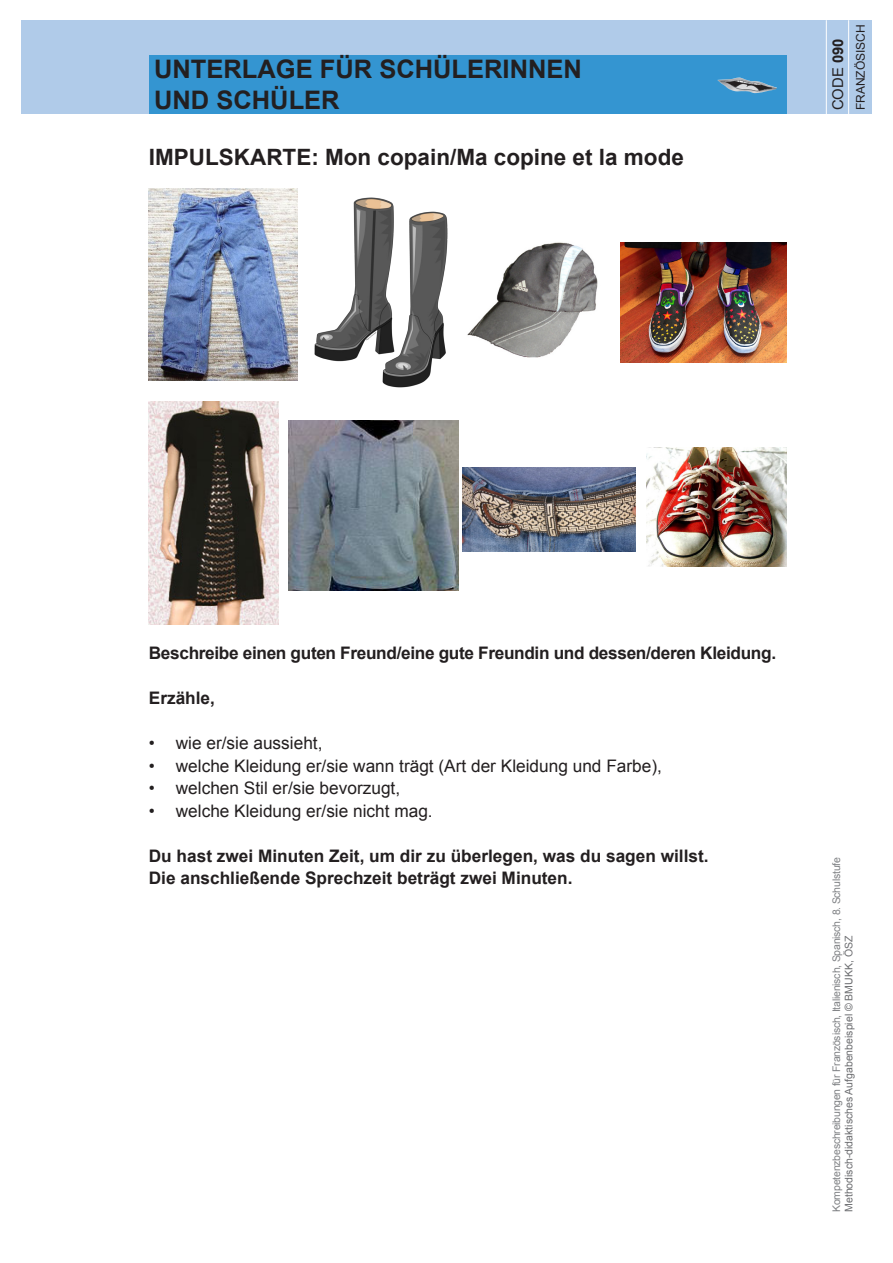
<style>
.page{position:relative;width:893px;height:1263px;background:#fff}
.page>*{position:absolute;margin:0;border:0;box-sizing:border-box;transform-origin:0 0}
.t1{font:700 25.5px/30.6px "Arial";color:#231f20}
.t2{font:700 22.5px "Arial";color:#231f20}
.t3{font:17.25px "Arial";color:#231f20}
.t4{font:700 17.25px/22.5px "Arial";color:#231f20}
.t5{font:700 17.25px "Arial";letter-spacing:-.02em;color:#231f20}
.t6{font:14.85px "Arial";color:#231f20}
.t7{font:12px "Arial";color:#231f20}
.t8{font:10.5px "Arial";letter-spacing:-.02em;color:#808285}
.t9{font:10.5px "Arial";color:#6c6d70}
.s1{font-weight:700}
</style>
<div class="page">
<div style="left:21px;top:20px;width:851px;height:94px;background:#b0cbe9"></div>
<div style="left:149px;top:55px;width:638px;height:59px;background:#3495d1"></div>
<img style="left:717px;top:77px;width:22px;height:10px">
<hr style="left:848px;top:20px;width:1px;height:127px;background:#fff">
<hr style="left:826px;top:20px;width:1px;height:127px;background:#fff">
<img style="left:467px;top:242px;width:131px;height:116px">
<img style="left:149px;top:402px;width:130px;height:223px">
<img style="left:646px;top:448px;width:141px;height:119px">
<img style="left:462px;top:467px;width:174px;height:84px">
<img style="left:620px;top:242px;width:167px;height:120px">
<img style="left:148px;top:188px;width:150px;height:193px">
<img style="left:315px;top:198px;width:133px;height:190px">
<img style="left:288px;top:421px;width:171px;height:170px">
<h1 class="t1" style="left:154px;top:55px;width:429px">UNTERLAGE FÜR SCHÜLERINNEN<br>UND SCHÜLER</h1>
<h2 class="t2" style="left:149px;top:142px;width:537px">IMPULSKARTE: Mon copain/Ma copine et la mode</h2>
<p class="t6" style="left:828px;top:110px;width:73px;rotate:-90deg">CODE <span class="s1">090</span></p>
<p class="t7" style="left:853px;top:110px;width:88px;rotate:-90deg">FRANZÖSISCH</p>
<p class="t5" style="left:149px;top:642px;width:629px">Beschreibe einen guten Freund/eine gute Freundin und dessen/deren Kleidung.</p>
<p class="t4" style="left:149px;top:687px;width:68px">Erzähle,</p>
<p class="t3" style="left:149px;top:732px;width:175px">• wie er/sie aussieht,</p>
<p class="t3" style="left:149px;top:754px;width:515px">• welche Kleidung er/sie wann trägt (Art der Kleidung und Farbe),</p>
<p class="t3" style="left:149px;top:777px;width:253px">• welchen Stil er/sie bevorzugt,</p>
<p class="t3" style="left:149px;top:799px;width:285px">• welche Kleidung er/sie nicht mag.</p>
<p class="t4" style="left:149px;top:845px;width:561px">Du hast zwei Minuten Zeit, um dir zu überlegen, was du sagen willst.<br>Die anschließende Sprechzeit beträgt zwei Minuten.</p>
<p class="t8" style="left:829px;top:1212px;width:356px;rotate:-90deg">Kompetenzbeschreibungen für Französisch, Italienisch, Spanisch, 8. Schulstufe</p>
<p class="t9" style="left:842px;top:1212px;width:278px;rotate:-90deg">Methodisch-didaktisches Aufgabenbeispiel © BMUKK, ÖSZ</p>
</div>
